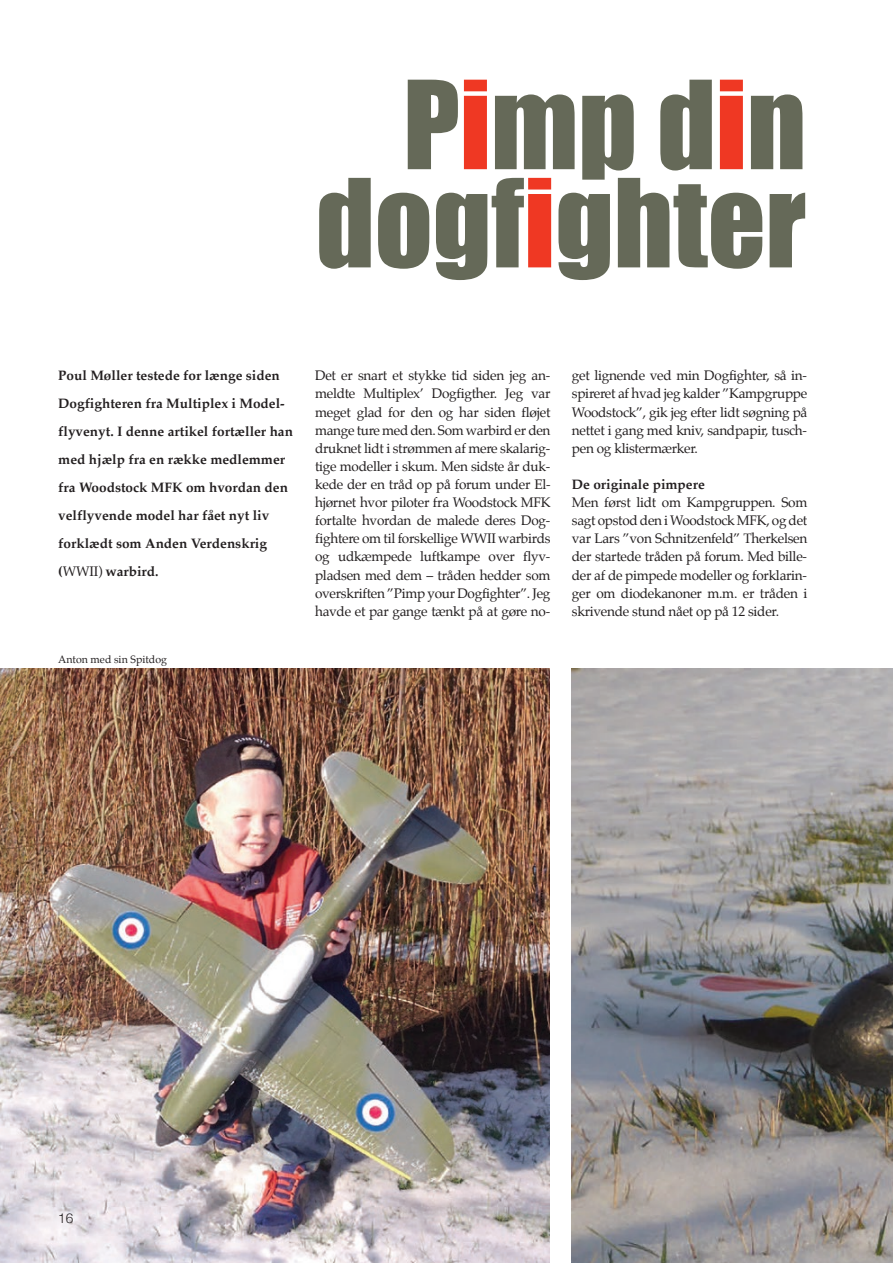
<style>
.page{position:relative;width:893px;height:1263px;background:#fff}
.page>*{position:absolute;margin:0;border:0;box-sizing:border-box;transform-origin:0 0}
.t1{font:113.25px/98.2px "Impact";color:#656958;text-align:right}
.t2{font:13.65px/18.1px "Palatino";letter-spacing:-.02em;color:#231f20;text-align:justify}
.t3{font:700 13.65px/27.9px "Palatino";color:#231f20}
.t4{font:300 13.65px "Helvetica Neue";color:#231f20}
.t5{font:10.5px "Palatino";color:#231f20}
.s1{color:#ef3823}
.s2{font-weight:400}
</style>
<div class="page">
<img style="left:572px;top:668px;width:321px;height:595px">
<img style="left:0;top:668px;width:550px;height:595px">
<h1 class="t1" style="left:316px;top:73px;width:492px">P<span class="s1">i</span>mp d<span class="s1">i</span>n dogf<span class="s1">i</span>ghter</h1>
<p class="t3" style="left:58px;top:361px;width:236px">poul Møller testede for længe siden<br>Dogfighteren fra Multiplex i Model&shy;flyvenyt. i denne artikel fortæller han med hjælp fra en række medlemmer fra Woodstock Mfk om hvordan den velflyvende model har fået nyt liv forklædt som anden verdenskrig (<span class="s2">WWII)</span> warbird.</p>
<p class="t2" style="left:315px;top:367px;width:237px">Det er snart et stykke tid siden jeg an&shy;meldte Multiplex’ Dogfigther. Jeg var meget glad for den og har siden fløjet mange ture med den. Som warbird er den druknet lidt i strømmen af mere skalarig&shy;tige modeller i skum. Men sidste år duk&shy;kede der en tråd op på forum under El&shy;hjørnet hvor piloter fra Woodstock MFK fortalte hvordan de malede deres Dog&shy;fightere om til forskellige WWII warbirds og udkæmpede luftkampe over flyv&shy;pladsen med dem – tråden hedder som overskriften ”Pimp your Dogfighter”. Jeg havde et par gange tænkt på at gøre no-</p>
<p class="t2" style="left:572px;top:366px;width:237px">get lignende ved min Dogfighter, så in&shy;spireret af hvad jeg kalder ”Kampgruppe Woodstock”, gik jeg efter lidt søgning på nettet i gang med kniv, sandpapir, tusch&shy;pen og klistermærker.</p>
<p class="t3" style="left:572px;top:470px;width:134px">De originale pimpere</p>
<p class="t2" style="left:572px;top:493px;width:237px">Men først lidt om Kampgruppen. Som sagt opstod den i Woodstock MFK, og det var Lars ”von Schnitzenfeld” Therkelsen der startede tråden på forum. Med bille&shy;der af de pimpede modeller og forklarin&shy;ger om diodekanoner m.m. er tråden i skrivende stund nået op på 12 sider.</p>
<p class="t5" style="left:58px;top:651px;width:110px">Anton med sin Spitdog</p>
<p class="t4" style="left:58px;top:1207px;width:17px">16</p>
</div>
